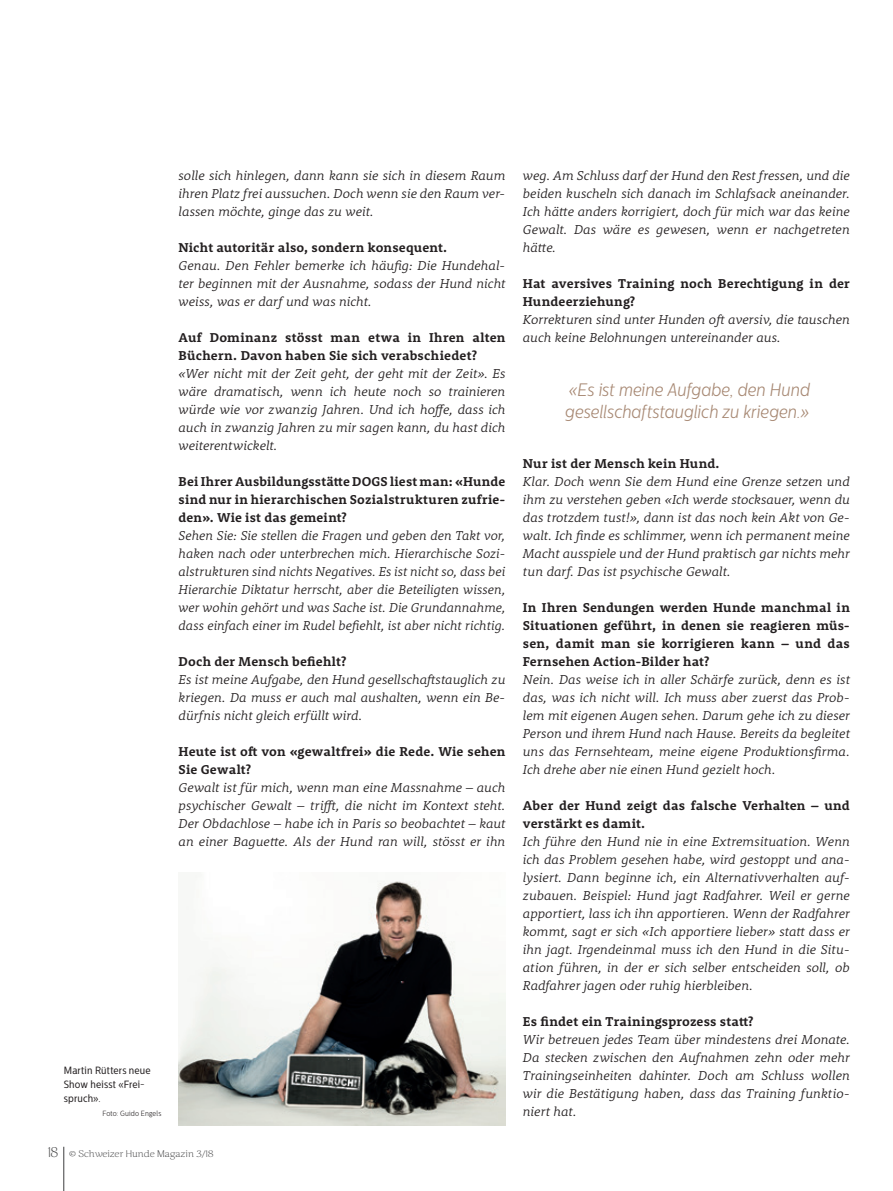
<style>
.page{position:relative;width:893px;height:1191px;background:#fff}
.page>*{position:absolute;margin:0;border:0;box-sizing:border-box;transform-origin:0 0}
.t1{font:italic 300 18px/21.6px "Centrale Sans Cnd";letter-spacing:-.005em;color:#a78873}
.t2{font:italic 300 13.2px/18px "Rooney Pro";color:#231f20;text-align:justify}
.t3{font:700 13.2px/18px "Rooney Pro";letter-spacing:.01em;color:#231f20}
.t4{font:10.5px/14.2px "Centrale Sans Cnd";letter-spacing:.015em;color:#231f20}
.t5{font:200 9px "Caturrita";letter-spacing:.01em;color:#3e3e3f;scale:1.1 1}
.t6{font:300 7.5px "Centrale Sans Cnd";letter-spacing:.02em;color:#231f20}
.s1{font-size:13.5px}
</style>
<div class="page">
<img style="left:179px;top:881px;width:327px;height:244px">
<hr style="left:64px;top:1146px;width:1px;height:45px;background:#3e3e3f">
<p class="t2" style="left:179px;top:166px;width:328px">solle sich hinlegen, dann kann sie sich in diesem Raum ihren Platz frei aussuchen. Doch wenn sie den Raum ver&shy;lassen möchte, ginge das zu weit.</p>
<p class="t3" style="left:179px;top:238px;width:270px">Nicht autoritär also, sondern konsequent.</p>
<p class="t2" style="left:179px;top:256px;width:328px">Genau. Den Fehler bemerke ich häufig: Die Hundehal&shy;ter beginnen mit der Ausnahme, sodass der Hund nicht weiss, was er darf und was nicht.</p>
<p class="t3" style="left:179px;top:328px;width:328px">Auf Dominanz stösst man etwa in Ihren alten<br>Büchern. Davon haben Sie sich verabschiedet?</p>
<p class="t2" style="left:179px;top:364px;width:328px">«Wer nicht mit der Zeit geht, der geht mit der Zeit». Es wäre dramatisch, wenn ich heute noch so trainieren würde wie vor zwanzig Jahren. Und ich hoffe, dass ich auch in zwanzig Jahren zu mir sagen kann, du hast dich weiterentwickelt.</p>
<p class="t3" style="left:179px;top:472px;width:328px;text-align:justify">Bei Ihrer Ausbildungsstätte DOGS liest man: «Hunde sind nur in hierarchischen Sozialstrukturen zufrie&shy;den». Wie ist das gemeint?</p>
<p class="t2" style="left:179px;top:526px;width:328px">Sehen Sie: Sie stellen die Fragen und geben den Takt vor, haken nach oder unterbrechen mich. Hierarchische Sozi&shy;alstrukturen sind nichts Negatives. Es ist nicht so, dass bei Hierarchie Diktatur herrscht, aber die Beteiligten wissen, wer wohin gehört und was Sache ist. Die Grundannahme, dass einfach einer im Rudel befiehlt, ist aber nicht richtig.</p>
<p class="t3" style="left:179px;top:652px;width:169px">Doch der Mensch befiehlt?</p>
<p class="t2" style="left:179px;top:670px;width:328px">Es ist meine Aufgabe, den Hund gesellschaftstauglich zu kriegen. Da muss er auch mal aushalten, wenn ein Be&shy;dürfnis nicht gleich erfüllt wird.</p>
<p class="t3" style="left:179px;top:742px;width:328px">Heute ist oft von «gewaltfrei» die Rede. Wie sehen<br>Sie Gewalt?</p>
<p class="t2" style="left:179px;top:778px;width:328px">Gewalt ist für mich, wenn man eine Massnahme – auch psychischer Gewalt – trifft, die nicht im Kontext steht.<br>Der Obdachlose – habe ich in Paris so beobachtet – kaut an einer Baguette. Als der Hund ran will, stösst er ihn</p>
<p class="t4" style="left:64px;top:1063px;width:88px">Martin Rütters neue<br>Show heisst «Frei&shy;spruch».</p>
<p class="t6" style="left:102px;top:1109px;width:61px">Foto: Guido Engels</p>
<p class="t5" style="left:48px;top:1148px;width:152px"><span class="s1">18</span> © Schweizer Hunde Magazin 3/18</p>
<p class="t2" style="left:523px;top:166px;width:328px">weg. Am Schluss darf der Hund den Rest fressen, und die beiden kuscheln sich danach im Schlafsack aneinander.<br>Ich hätte anders korrigiert, doch für mich war das keine Gewalt. Das wäre es gewesen, wenn er nachgetreten hätte.</p>
<p class="t3" style="left:523px;top:274px;width:328px">Hat aversives Training noch Berechtigung in der<br>Hundeerziehung?</p>
<p class="t2" style="left:523px;top:310px;width:329px">Korrekturen sind unter Hunden oft aversiv, die tauschen auch keine Belohnungen untereinander aus.</p>
<h1 class="t1" style="left:565px;top:379px;width:246px">«Es ist meine Aufgabe, den Hund gesellschaftstauglich zu kriegen.»</h1>
<p class="t3" style="left:523px;top:454px;width:198px">Nur ist der Mensch kein Hund.</p>
<p class="t2" style="left:523px;top:472px;width:329px">Klar. Doch wenn Sie dem Hund eine Grenze setzen und ihm zu verstehen geben «Ich werde stocksauer, wenn du das trotzdem tust!», dann ist das noch kein Akt von Ge&shy;walt. Ich finde es schlimmer, wenn ich permanent meine Macht ausspiele und der Hund praktisch gar nichts mehr tun darf. Das ist psychische Gewalt.</p>
<p class="t3" style="left:523px;top:598px;width:328px;text-align:justify">In Ihren Sendungen werden Hunde manchmal in Situationen geführt, in denen sie reagieren müs&shy;sen, damit man sie korrigieren kann – und das Fernsehen Action-Bilder hat?</p>
<p class="t2" style="left:523px;top:670px;width:328px">Nein. Das weise ich in aller Schärfe zurück, denn es ist das, was ich nicht will. Ich muss aber zuerst das Prob&shy;lem mit eigenen Augen sehen. Darum gehe ich zu dieser Person und ihrem Hund nach Hause. Bereits da begleitet uns das Fernsehteam, meine eigene Produktionsfirma.<br>Ich drehe aber nie einen Hund gezielt hoch.</p>
<p class="t3" style="left:523px;top:796px;width:328px">Aber der Hund zeigt das falsche Verhalten – und verstärkt es damit.</p>
<p class="t2" style="left:523px;top:832px;width:328px">Ich führe den Hund nie in eine Extremsituation. Wenn ich das Problem gesehen habe, wird gestoppt und ana&shy;lysiert. Dann beginne ich, ein Alternativverhalten auf&shy;zubauen. Beispiel: Hund jagt Radfahrer. Weil er gerne apportiert, lass ich ihn apportieren. Wenn der Radfahrer kommt, sagt er sich «Ich apportiere lieber» statt dass er ihn jagt. Irgendeinmal muss ich den Hund in die Situ&shy;ation führen, in der er sich selber entscheiden soll, ob Radfahrer jagen oder ruhig hierbleiben.</p>
<p class="t3" style="left:523px;top:1012px;width:232px">Es findet ein Trainingsprozess statt?</p>
<p class="t2" style="left:523px;top:1030px;width:329px">Wir betreuen jedes Team über mindestens drei Monate.<br>Da stecken zwischen den Aufnahmen zehn oder mehr Trainingseinheiten dahinter. Doch am Schluss wollen wir die Bestätigung haben, dass das Training funktio&shy;niert hat.</p>
</div>
